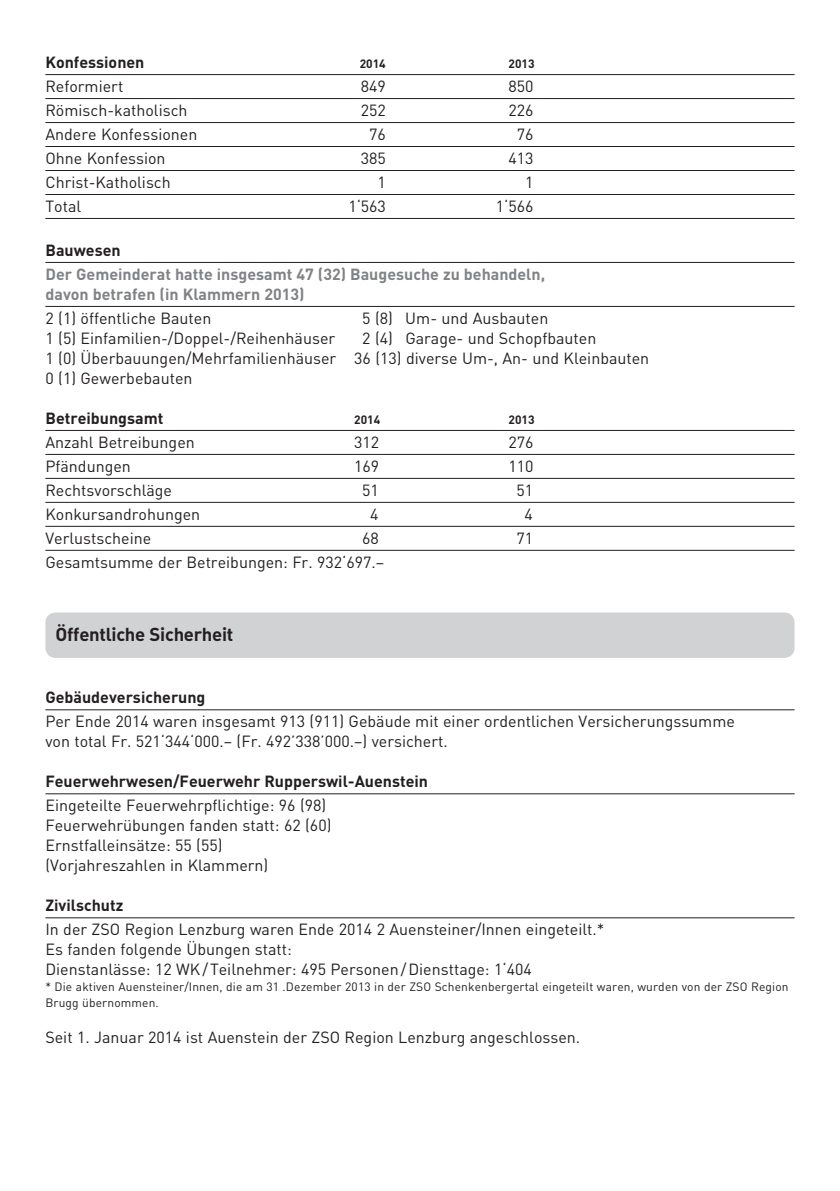
<style>
.page{position:relative;width:840px;height:1191px;background:#fff}
.page>*{position:absolute;margin:0;border:0;box-sizing:border-box;transform-origin:0 0}
.t1{font:18.4px "DIN Bold Alternate";letter-spacing:-.015em;color:#231f20}
.t2{font:16px/20px "DIN";color:#231f20}
.t3{font:700 16px "DIN";color:#231f20}
.t4{font:700 16px/20px "DIN";color:#808285}
.t5{font:12px/16px "DIN";letter-spacing:.01em;color:#231f20}
.t6{font:700 12px "DIN";color:#231f20}
</style>
<div class="page">
<hr style="left:45px;top:74px;width:749px;height:1px;background:#231f20">
<hr style="left:45px;top:98px;width:749px;height:1px;background:#231f20">
<hr style="left:45px;top:122px;width:749px;height:1px;background:#231f20">
<hr style="left:45px;top:146px;width:749px;height:1px;background:#231f20">
<hr style="left:45px;top:170px;width:749px;height:1px;background:#231f20">
<hr style="left:45px;top:194px;width:749px;height:1px;background:#231f20">
<hr style="left:45px;top:218px;width:749px;height:1px;background:#231f20">
<hr style="left:45px;top:262px;width:749px;height:1px;background:#231f20">
<hr style="left:45px;top:306px;width:749px;height:1px;background:#231f20">
<hr style="left:45px;top:430px;width:749px;height:1px;background:#231f20">
<hr style="left:45px;top:454px;width:749px;height:1px;background:#231f20">
<hr style="left:45px;top:478px;width:749px;height:1px;background:#231f20">
<hr style="left:45px;top:502px;width:749px;height:1px;background:#231f20">
<hr style="left:45px;top:526px;width:749px;height:1px;background:#231f20">
<hr style="left:45px;top:550px;width:749px;height:1px;background:#231f20">
<hr style="left:45px;top:709px;width:749px;height:1px;background:#231f20">
<hr style="left:45px;top:793px;width:749px;height:1px;background:#231f20">
<hr style="left:45px;top:917px;width:749px;height:1px;background:#231f20">
<div style="left:45px;top:612px;width:749px;height:46px;background:#d1d2d4;border-radius:10px"></div>
<p class="t3" style="left:45px;top:52px;width:100px">Konfessionen</p>
<p class="t6" style="left:359px;top:56px;width:28px">2014</p>
<p class="t6" style="left:508px;top:56px;width:28px">2013</p>
<p class="t2" style="left:45px;top:76px;width:79px">Reformiert</p>
<p class="t2" style="left:360px;top:76px;width:27px">849</p>
<p class="t2" style="left:508px;top:76px;width:27px">850</p>
<p class="t2" style="left:45px;top:100px;width:144px">Römisch-katholisch</p>
<p class="t2" style="left:360px;top:100px;width:27px">252</p>
<p class="t2" style="left:508px;top:100px;width:27px">226</p>
<p class="t2" style="left:45px;top:124px;width:153px">Andere Konfessionen</p>
<p class="t2" style="left:369px;top:124px;width:18px">76</p>
<p class="t2" style="left:516px;top:124px;width:18px">76</p>
<p class="t2" style="left:45px;top:148px;width:122px">Ohne Konfession</p>
<p class="t2" style="left:361px;top:148px;width:27px">385</p>
<p class="t2" style="left:508px;top:148px;width:27px">413</p>
<p class="t2" style="left:45px;top:172px;width:127px">Christ-Katholisch</p>
<p class="t2" style="left:377px;top:172px;width:10px">1</p>
<p class="t2" style="left:525px;top:172px;width:10px">1</p>
<p class="t2" style="left:45px;top:196px;width:37px">Total</p>
<p class="t2" style="left:348px;top:196px;width:39px">1‘563</p>
<p class="t2" style="left:495px;top:196px;width:39px">1‘566</p>
<p class="t3" style="left:45px;top:240px;width:77px">Bauwesen</p>
<p class="t4" style="left:45px;top:263px;width:501px">Der Gemeinderat hatte insgesamt 47 (32) Baugesuche zu behandeln, davon betrafen (in Klammern 2013)</p>
<p class="t2" style="left:45px;top:308px;width:167px">2 (1) öffentliche Bauten</p>
<p class="t2" style="left:362px;top:308px;width:187px">5 (8) Um- und Ausbauten</p>
<p class="t2" style="left:45px;top:328px;width:291px">1 (5) Einfamilien-/Doppel-/Reihenhäuser</p>
<p class="t2" style="left:45px;top:328px;width:605px;text-indent:316px">2 (4) Garage- und Schopfbauten<br>1 (0) Überbauungen/Mehrfamilienhäuser 36 (13) diverse Um-, An- und Kleinbauten<br>0 (1) Gewerbebauten</p>
<p class="t3" style="left:45px;top:408px;width:119px">Betreibungsamt</p>
<p class="t6" style="left:354px;top:412px;width:28px">2014</p>
<p class="t6" style="left:508px;top:412px;width:28px">2013</p>
<p class="t2" style="left:45px;top:432px;width:151px">Anzahl Betreibungen</p>
<p class="t2" style="left:354px;top:432px;width:27px">312</p>
<p class="t2" style="left:508px;top:432px;width:27px">276</p>
<p class="t2" style="left:45px;top:456px;width:87px">Pfändungen</p>
<p class="t2" style="left:354px;top:456px;width:27px">169</p>
<p class="t2" style="left:508px;top:456px;width:27px">110</p>
<p class="t2" style="left:45px;top:480px;width:128px">Rechtsvorschläge</p>
<p class="t2" style="left:362px;top:480px;width:18px">51</p>
<p class="t2" style="left:516px;top:480px;width:18px">51</p>
<p class="t2" style="left:45px;top:504px;width:156px">Konkursandrohungen</p>
<p class="t2" style="left:370px;top:504px;width:10px">4</p>
<p class="t2" style="left:524px;top:504px;width:10px">4</p>
<p class="t2" style="left:45px;top:528px;width:107px">Verlustscheine</p>
<p class="t2" style="left:362px;top:528px;width:18px">68</p>
<p class="t2" style="left:516px;top:528px;width:18px">71</p>
<p class="t2" style="left:45px;top:551px;width:340px">Gesamtsumme der Betreibungen: Fr. 932‘697.–</p>
<p class="t1" style="left:56px;top:622px;width:179px">Öffentliche Sicherheit</p>
<p class="t3" style="left:45px;top:687px;width:161px">Gebäudeversicherung</p>
<p class="t2" style="left:45px;top:711px;width:690px">Per Ende 2014 waren insgesamt 913 (911) Gebäude mit einer ordentlichen Versicherungssumme von total Fr. 521‘344‘000.– (Fr. 492’338’000.–) versichert.</p>
<p class="t3" style="left:45px;top:771px;width:384px">Feuerwehrwesen/Feuerwehr Rupperswil-Auenstein</p>
<p class="t2" style="left:45px;top:795px;width:287px">Eingeteilte Feuerwehrpflichtige: 96 (98)<br>Feuerwehrübungen fanden statt: 62 (60)<br>Ernstfalleinsätze: 55 (55) (Vorjahreszahlen in Klammern)</p>
<p class="t3" style="left:45px;top:895px;width:79px">Zivilschutz</p>
<p class="t2" style="left:45px;top:919px;width:560px">In der ZSO Region Lenzburg waren Ende 2014 2 Auensteiner/Innen eingeteilt.*<br>Es fanden folgende Übungen statt:<br>Dienstanlässe: 12 WK/Teilnehmer: 495 Personen/Diensttage: 1‘404</p>
<p class="t5" style="left:45px;top:978px;width:744px">* Die aktiven Auensteiner/Innen, die am 31 .Dezember 2013 in der ZSO Schenkenbergertal eingeteilt waren, wurden von der ZSO Region<br>Brugg übernommen.</p>
<p class="t2" style="left:45px;top:1027px;width:536px">Seit 1. Januar 2014 ist Auenstein der ZSO Region Lenzburg angeschlossen.</p>
</div>
